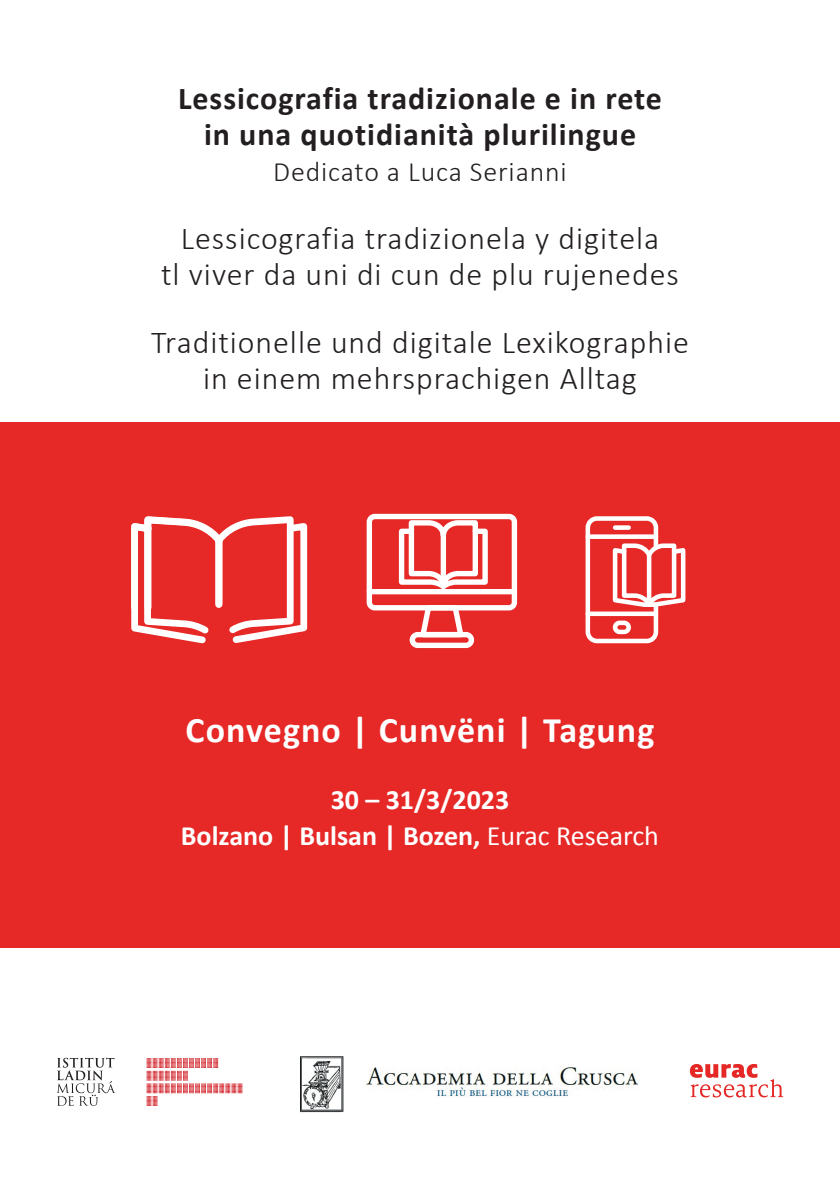
<style>
.page{position:relative;width:840px;height:1191px;background:#fff}
.page>*{position:absolute;margin:0;border:0;box-sizing:border-box;transform-origin:0 0}
.t1{font:700 36px "Calibri";letter-spacing:.03em;color:#fff}
.t2{font:300 32px/36px "Calibri";letter-spacing:.03em;color:#231f20;text-align:center}
.t3{font:700 32px/36px "Calibri";letter-spacing:.03em;color:#231f20;text-align:center}
.t4{font:700 28px/36px "Calibri";color:#fff;text-align:center}
.t5{font:300 28px "Calibri";letter-spacing:.03em;color:#231f20}
.s1{font-weight:400}
</style>
<div class="page">
<div style="left:0;top:422px;width:839px;height:525px;background:#e62827"></div>
<div style="left:366px;top:514px;width:151px;height:96px;border:5px solid #fff;border-radius:5px"></div>
<svg style="left:416px;top:604px;width:50px;height:28px"></svg>
<div style="left:409px;top:632px;width:65px;height:16px;border:5px solid #fff;border-radius:5px"></div>
<div style="left:369px;top:589px;width:145px;height:5px;background:#fff"></div>
<svg style="left:396px;top:517px;width:94px;height:72px"></svg>
<div style="left:440px;top:535px;width:6px;height:51px;background:#fff"></div>
<svg style="left:131px;top:516px;width:176px;height:127px"></svg>
<div style="left:585px;top:516px;width:72px;height:127px;border:5px solid #fff;border-radius:9px"></div>
<svg style="left:612px;top:541px;width:73px;height:74px"></svg>
<div style="left:646px;top:555px;width:5px;height:49px;background:#fff"></div>
<div style="left:614px;top:525px;width:14px;height:5px;background:#fff"></div>
<div style="left:587px;top:534px;width:68px;height:5px;background:#fff"></div>
<div style="left:587px;top:611px;width:68px;height:5px;background:#fff"></div>
<div style="left:612px;top:620px;width:18px;height:14px;border:5px solid #fff;border-radius:5px"></div>
<svg style="left:57px;top:1057px;width:58px;height:48px"></svg>
<svg style="left:146px;top:1058px;width:96px;height:48px"></svg>
<img style="left:300px;top:1056px;width:338px;height:57px">
<svg style="left:689px;top:1064px;width:93px;height:33px"></svg>
<p class="t3" style="left:178px;top:79px;width:485px">Lessicografia tradizionale e in rete in una quotidianità plurilingue</p>
<p class="t5" style="left:273px;top:154px;width:295px">Dedicato a Luca Serianni</p>
<p class="t2" style="left:161px;top:220px;width:519px">Lessicografia tradizionela y digitela<br>tl viver da uni di cun de plu rujenedes</p>
<p class="t2" style="left:151px;top:324px;width:539px">Traditionelle und digitale Lexikographie in einem mehrsprachigen Alltag</p>
<p class="t1" style="left:185px;top:704px;width:470px">Convegno | Cunvëni | Tagung</p>
<p class="t4" style="left:181px;top:780px;width:479px">30 – 31/3/2023<br>Bolzano | Bulsan | Bozen, <span class="s1">Eurac Research</span></p>
</div>
